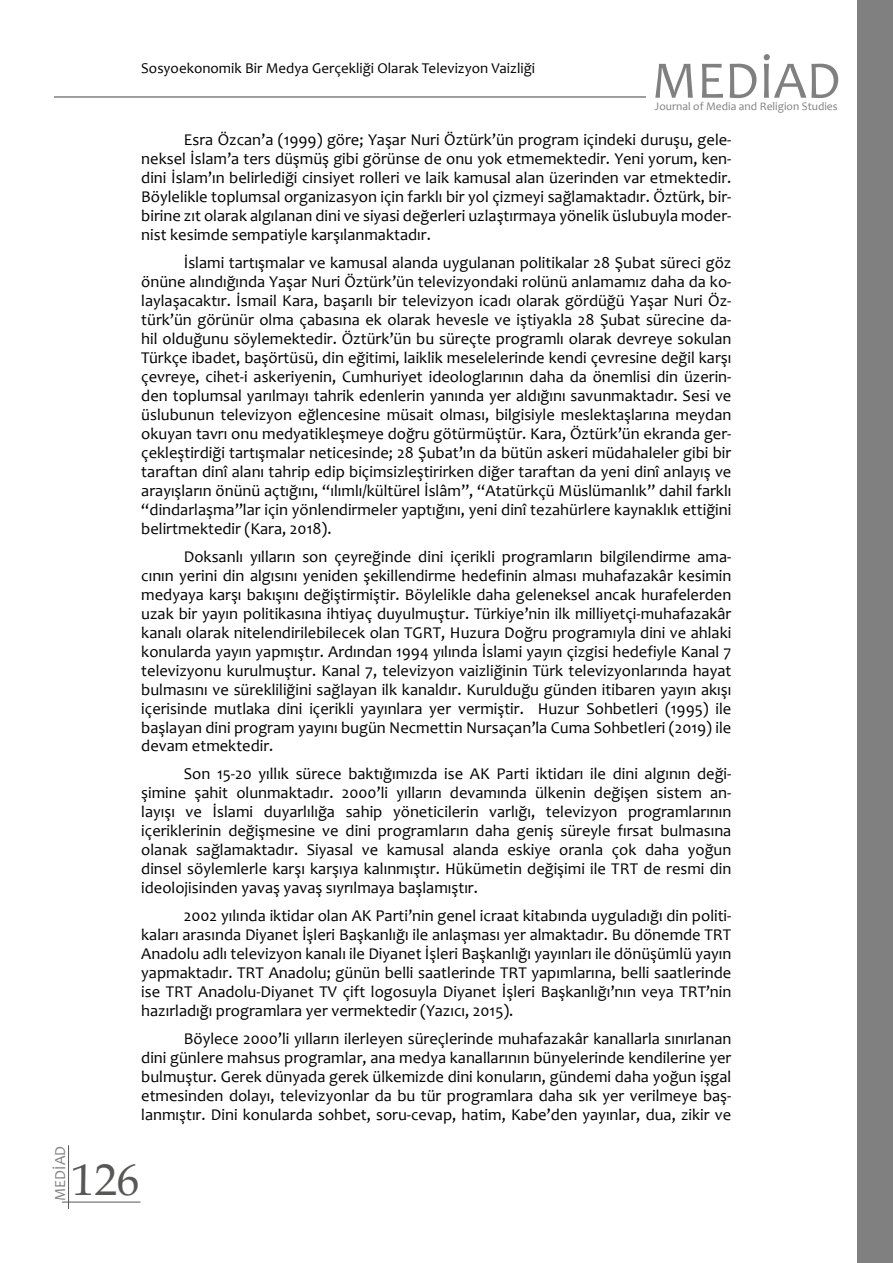
<style>
.page{position:relative;width:893px;height:1263px;background:#fff}
.page>*{position:absolute;margin:0;border:0;box-sizing:border-box;transform-origin:0 0}
.t1{font:53.25px "Candara";color:#818080}
.t2{font:45px "Book Antiqua";color:#575756}
.t3{font:16.5px/19px "Candara";color:#000;text-align:justify}
.t4{font:15.45px "Candara";color:#818080}
.t5{font:15px "Candara";color:#000}
.t6{font:11.55px "Candara";color:#818080}
</style>
<div class="page">
<hr style="left:68px;top:1145px;width:1px;height:64px;background:#575756">
<hr style="left:62px;top:1202px;width:78px;height:1px;background:#575756">
<hr style="left:54px;top:96px;width:592px;height:2px;background:#818080">
<div style="left:858px;top:0;width:35px;height:1263px;background:#818080"></div>
<p class="t5" style="left:141px;top:58px;width:395px">Sosyoekonomik Bir Medya Gerçekliği Olarak Televizyon Vaizliği</p>
<h1 class="t1" style="left:652px;top:47px;width:191px">MEDİAD</h1>
<p class="t6" style="left:655px;top:99px;width:185px">Journal of Media and Religion Studies</p>
<p class="t3" style="left:141px;top:130px;width:592px;text-indent:43px">Esra Özcan’a (1999) göre; Yaşar Nuri Öztürk’ün program içindeki duruşu, gele&shy;neksel İslam’a ters düşmüş gibi görünse de onu yok etmemektedir. Yeni yorum, ken&shy;dini İslam’ın belirlediği cinsiyet rolleri ve laik kamusal alan üzerinden var etmektedir.<br>Böylelikle toplumsal organizasyon için farklı bir yol çizmeyi sağlamaktadır. Öztürk, bir&shy;birine zıt olarak algılanan dini ve siyasi değerleri uzlaştırmaya yönelik üslubuyla moder&shy;nist kesimde sempatiyle karşılanmaktadır.</p>
<p class="t3" style="left:141px;top:253px;width:592px;text-indent:43px">İslami tartışmalar ve kamusal alanda uygulanan politikalar 28 Şubat süreci göz önüne alındığında Yaşar Nuri Öztürk’ün televizyondaki rolünü anlamamız daha da ko&shy;laylaşacaktır. İsmail Kara, başarılı bir televizyon icadı olarak gördüğü Yaşar Nuri Öz&shy;türk’ün görünür olma çabasına ek olarak hevesle ve iştiyakla 28 Şubat sürecine da&shy;hil olduğunu söylemektedir. Öztürk’ün bu süreçte programlı olarak devreye sokulan Türkçe ibadet, başörtüsü, din eğitimi, laiklik meselelerinde kendi çevresine değil karşı çevreye, cihet-i askeriyenin, Cumhuriyet ideologlarının daha da önemlisi din üzerin&shy;den toplumsal yarılmayı tahrik edenlerin yanında yer aldığını savunmaktadır. Sesi ve üslubunun televizyon eğlencesine müsait olması, bilgisiyle meslektaşlarına meydan okuyan tavrı onu medyatikleşmeye doğru götürmüştür. Kara, Öztürk’ün ekranda ger&shy;çekleştirdiği tartışmalar neticesinde; 28 Şubat’ın da bütün askeri müdahaleler gibi bir taraftan dinî alanı tahrip edip biçimsizleştirirken diğer taraftan da yeni dinî anlayış ve arayışların önünü açtığını, “ılımlı/kültürel İslâm”, “Atatürkçü Müslümanlık” dahil farklı “dindarlaşma”lar için yönlendirmeler yaptığını, yeni dinî tezahürlere kaynaklık ettiğini belirtmektedir (Kara, 2018).</p>
<p class="t3" style="left:141px;top:547px;width:592px;text-indent:43px">Doksanlı yılların son çeyreğinde dini içerikli programların bilgilendirme ama&shy;cının yerini din algısını yeniden şekillendirme hedefinin alması muhafazakâr kesimin medyaya karşı bakışını değiştirmiştir. Böylelikle daha geleneksel ancak hurafelerden uzak bir yayın politikasına ihtiyaç duyulmuştur. Türkiye’nin ilk milliyetçi-muhafazakâr kanalı olarak nitelendirilebilecek olan TGRT, Huzura Doğru programıyla dini ve ahlaki konularda yayın yapmıştır. Ardından 1994 yılında İslami yayın çizgisi hedefiyle Kanal 7 televizyonu kurulmuştur. Kanal 7, televizyon vaizliğinin Türk televizyonlarında hayat bulmasını ve sürekliliğini sağlayan ilk kanaldır. Kurulduğu günden itibaren yayın akışı içerisinde mutlaka dini içerikli yayınlara yer vermiştir. Huzur Sohbetleri (1995) ile başlayan dini program yayını bugün Necmettin Nursaçan’la Cuma Sohbetleri (2019) ile devam etmektedir.</p>
<p class="t3" style="left:141px;top:764px;width:592px;text-indent:43px">Son 15-20 yıllık sürece baktığımızda ise AK Parti iktidarı ile dini algının deği&shy;şimine şahit olunmaktadır. 2000’li yılların devamında ülkenin değişen sistem an&shy;layışı ve İslami duyarlılığa sahip yöneticilerin varlığı, televizyon programlarının içeriklerinin değişmesine ve dini programların daha geniş süreyle fırsat bulmasına olanak sağlamaktadır. Siyasal ve kamusal alanda eskiye oranla çok daha yoğun dinsel söylemlerle karşı karşıya kalınmıştır. Hükümetin değişimi ile TRT de resmi din ideolojisinden yavaş yavaş sıyrılmaya başlamıştır.</p>
<p class="t3" style="left:141px;top:906px;width:592px;text-indent:43px">2002 yılında iktidar olan AK Parti’nin genel icraat kitabında uyguladığı din politi&shy;kaları arasında Diyanet İşleri Başkanlığı ile anlaşması yer almaktadır. Bu dönemde TRT Anadolu adlı televizyon kanalı ile Diyanet İşleri Başkanlığı yayınları ile dönüşümlü yayın yapmaktadır. TRT Anadolu; günün belli saatlerinde TRT yapımlarına, belli saatlerinde ise TRT Anadolu-Diyanet TV çift logosuyla Diyanet İşleri Başkanlığı’nın veya TRT’nin hazırladığı programlara yer vermektedir (Yazıcı, 2015).</p>
<p class="t3" style="left:141px;top:1029px;width:592px;text-indent:43px">Böylece 2000’li yılların ilerleyen süreçlerinde muhafazakâr kanallarla sınırlanan dini günlere mahsus programlar, ana medya kanallarının bünyelerinde kendilerine yer bulmuştur. Gerek dünyada gerek ülkemizde dini konuların, gündemi daha yoğun işgal etmesinden dolayı, televizyonlar da bu tür programlara daha sık yer verilmeye baş&shy;lanmıştır. Dini konularda sohbet, soru-cevap, hatim, Kabe’den yayınlar, dua, zikir ve</p>
<p class="t4" style="left:50px;top:1201px;width:56px;rotate:-90deg">MEDİAD</p>
<h2 class="t2" style="left:72px;top:1148px;width:69px">126</h2>
</div>
